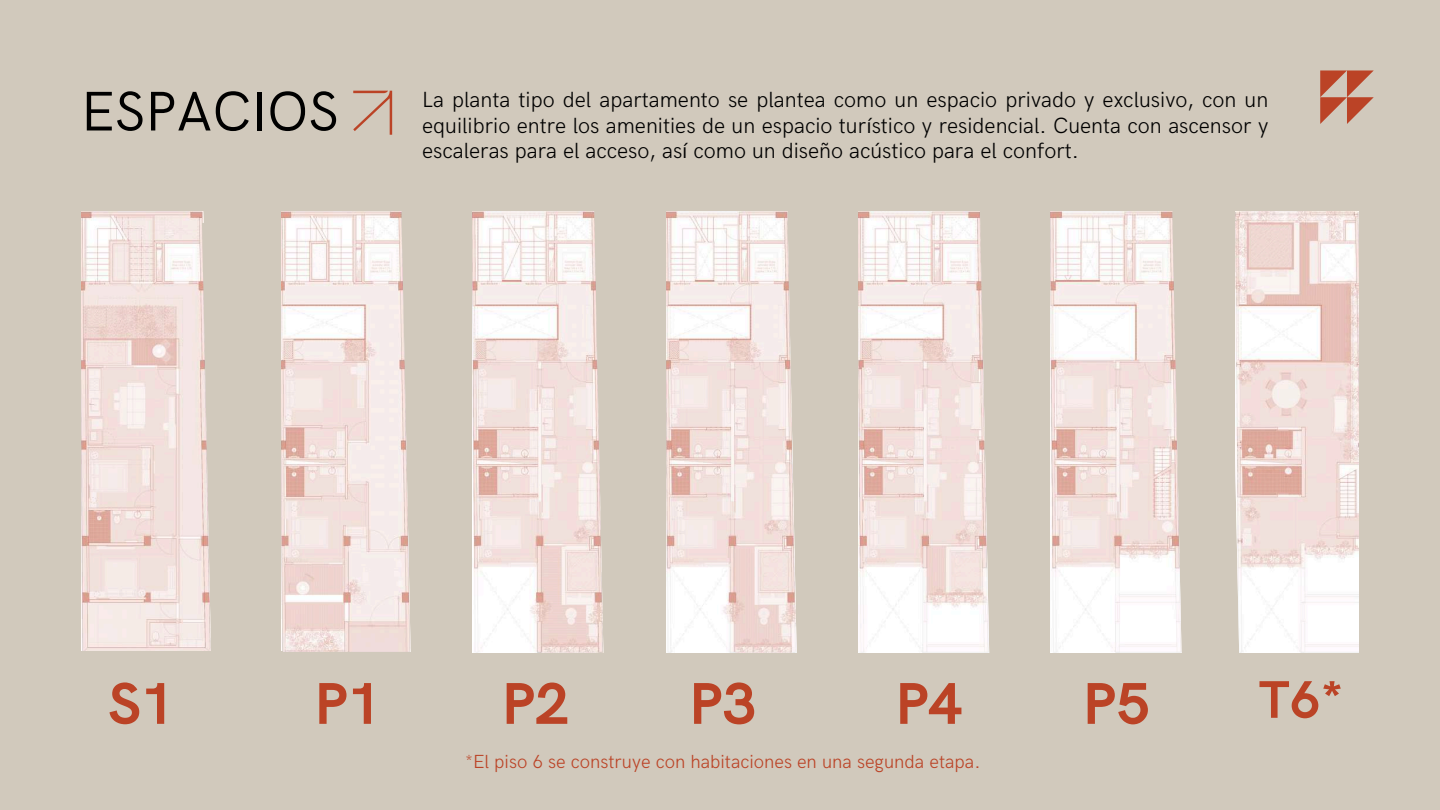
<style>
.page{position:relative;width:1440px;height:810px;background:#d1c9bc}
.page>*{position:absolute;margin:0;border:0;box-sizing:border-box;transform-origin:0 0}
.t1{font:700 59.1px "HK Grotesk";color:#bb4326}
.t2{font:56px "HK Grotesk";color:#000}
.t3{font:700 53.1px "HK Grotesk";color:#bb4326}
.t4{font:300 22px/25.5px "HK Grotesk";color:#000;text-align:justify}
.t5{font:300 19px "HK Grotesk";color:#bb4326}
</style>
<div class="page">
<svg style="left:1320px;top:70px;width:53px;height:54px"></svg>
<svg style="left:353px;top:91px;width:39px;height:44px"></svg>
<img style="left:81px;top:212px;width:1278px;height:441px">
<div style="left:72px;top:652px;width:210px;height:82px;background:#d1c9bc"></div>
<div style="left:264px;top:652px;width:192px;height:38px;background:#d1c9bc"></div>
<svg style="left:202px;top:211px;width:32px;height:441px"></svg>
<svg style="left:401px;top:211px;width:24px;height:441px"></svg>
<svg style="left:594px;top:212px;width:25px;height:441px"></svg>
<svg style="left:787px;top:211px;width:24px;height:442px"></svg>
<svg style="left:980px;top:212px;width:23px;height:441px"></svg>
<svg style="left:1172px;top:211px;width:68px;height:442px"></svg>
<div style="left:234px;top:200px;width:47px;height:461px;background:#d1c9bc"></div>
<div style="left:425px;top:200px;width:47px;height:461px;background:#d1c9bc"></div>
<div style="left:619px;top:200px;width:47px;height:460px;background:#d1c9bc"></div>
<div style="left:811px;top:200px;width:47px;height:461px;background:#d1c9bc"></div>
<div style="left:1003px;top:200px;width:47px;height:461px;background:#d1c9bc"></div>
<div style="left:1188px;top:200px;width:47px;height:461px;background:#d1c9bc"></div>
<h2 class="t2" style="left:81px;top:80px;width:259px">ESPACIOS</h2>
<p class="t4" style="left:422px;top:88px;width:848px">La planta tipo del apartamento se plantea como un espacio privado y exclusivo, con un equilibrio entre los amenities de un espacio turístico y residencial. Cuenta con ascensor y escaleras para el acceso, así como un diseño acústico para el confort.</p>
<h1 class="t1" style="left:108px;top:671px;width:69px">S1</h1>
<h1 class="t1" style="left:314px;top:671px;width:69px">P1</h1>
<h1 class="t1" style="left:501px;top:671px;width:69px">P2</h1>
<h1 class="t1" style="left:689px;top:671px;width:69px">P3</h1>
<h1 class="t1" style="left:895px;top:671px;width:69px">P4</h1>
<h1 class="t1" style="left:1082px;top:671px;width:69px">P5</h1>
<h3 class="t3" style="left:1259px;top:670px;width:86px">T6*</h3>
<p class="t5" style="left:465px;top:751px;width:517px">*El piso 6 se construye con habitaciones en una segunda etapa.</p>
</div>
